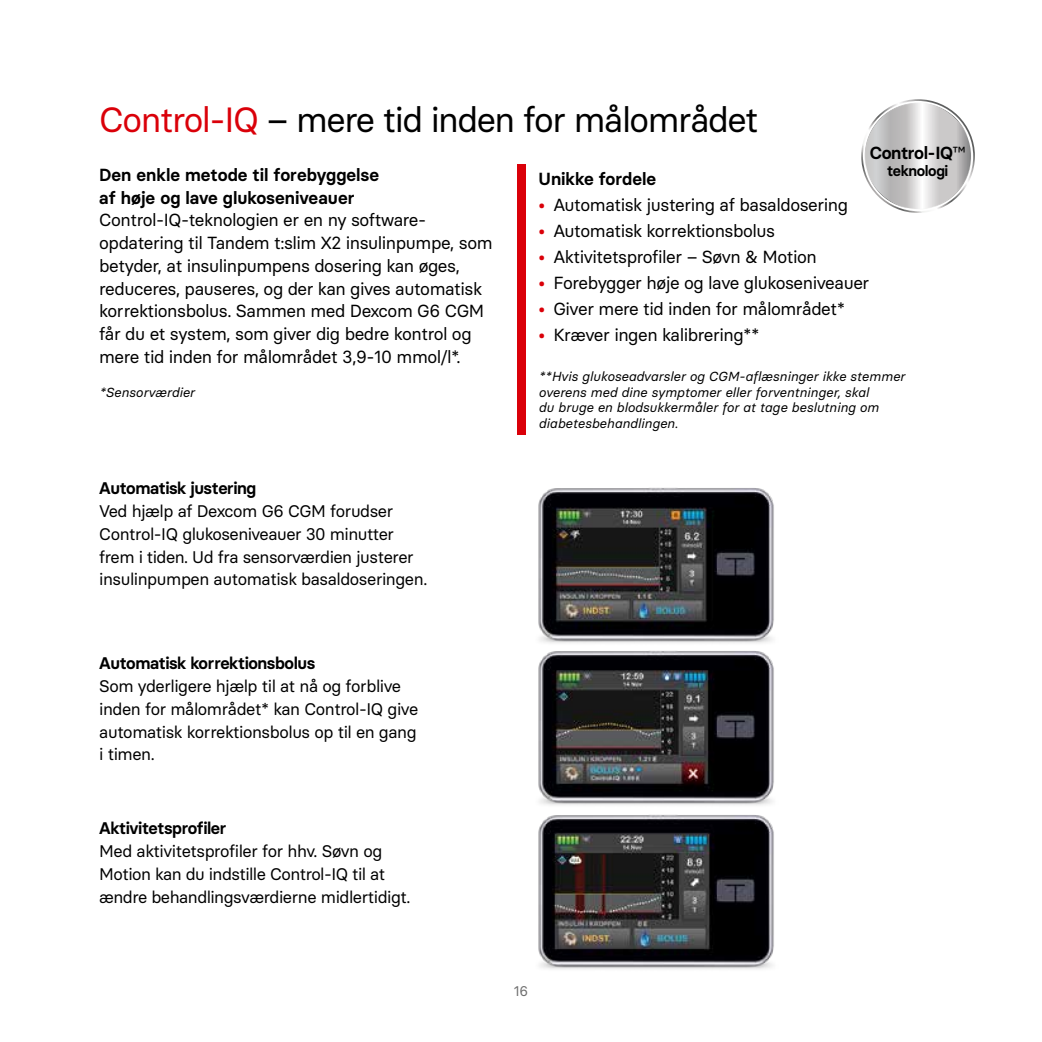
<style>
.page{position:relative;width:1042px;height:1042px;background:#fff}
.page>*{position:absolute;margin:0;border:0;box-sizing:border-box;transform-origin:0 0}
.t1{font:35px "Basier Circle";letter-spacing:-.04em;color:#000}
.t2{font:17.5px/22.8px "Basier Circle";letter-spacing:-.025em;color:#000}
.t3{font:600 17.5px/22.8px "Basier Circle";color:#000}
.t4{font:600 17.5px "Basier Circle";letter-spacing:-.025em;color:#000}
.t5{font:16.8px/22.8px "Basier Circle";letter-spacing:-.025em;color:#000}
.t6{font:600 16.8px "Basier Circle";letter-spacing:-.025em;color:#000}
.t7{font:600 14.88px "Basier Circle";letter-spacing:-.025em;color:#000}
.t8{font:14px "Basier Circle";color:#6e6e6e}
.t9{font:italic 13.12px/15.8px "Basier Circle";color:#000}
.s1{color:#da0009}
.s2{font-weight:400}
</style>
<div class="page">
<div style="left:517px;top:164px;width:8px;height:270px;background:#da0009"></div>
<img style="left:538px;top:651px;width:236px;height:154px">
<img style="left:538px;top:488px;width:236px;height:155px">
<img style="left:538px;top:814px;width:236px;height:155px">
<svg style="left:861px;top:99px;width:114px;height:114px"></svg>
<svg style="left:865px;top:103px;width:106px;height:106px;background:#cdcccc"></svg>
<h1 class="t1" style="left:99px;top:98px;width:661px"><span class="s1">Control-IQ</span> – mere tid inden for målområdet</h1>
<p class="t3" style="left:99px;top:163px;width:281px">Den enkle metode til forebyggelse af høje og lave glukoseniveauer</p>
<p class="t2" style="left:99px;top:208px;width:395px">Control-IQ-teknologien er en ny software&shy;opdatering til Tandem t:slim X2 insulinpumpe, som betyder, at insulinpumpens dosering kan øges, reduceres, pauseres, og der kan gives automatisk korrektionsbolus. Sammen med Dexcom G6 CGM får du et system, som giver dig bedre kontrol og mere tid inden for målområdet 3,9-10 mmol/l*.</p>
<p class="t9" style="left:538px;top:368px;width:368px">**Hvis glukoseadvarsler og CGM-aflæsninger ikke stemmer overens med dine symptomer eller forventninger, skal<br>du bruge en blodsukkermåler for at tage beslutning om diabetesbehandlingen.</p>
<p class="t4" style="left:870px;top:142px;width:97px">Control-IQ<span class="s2">™</span></p>
<p class="t7" style="left:887px;top:161px;width:63px">teknologi</p>
<p class="t3" style="left:538px;top:167px;width:119px">Unikke fordele</p>
<p class="t2" style="left:538px;top:193px;width:311px"><span class="s1">•</span> Automatisk justering af basaldosering</p>
<p class="t2" style="left:538px;top:219px;width:238px"><span class="s1">•</span> Automatisk korrektionsbolus</p>
<p class="t2" style="left:538px;top:245px;width:280px"><span class="s1">•</span> Aktivitetsprofiler – Søvn &amp; Motion</p>
<p class="t2" style="left:538px;top:271px;width:332px"><span class="s1">•</span> Forebygger høje og lave glukoseniveauer</p>
<p class="t2" style="left:538px;top:297px;width:308px"><span class="s1">•</span> Giver mere tid inden for målområdet*</p>
<p class="t2" style="left:538px;top:323px;width:223px"><span class="s1">•</span> Kræver ingen kalibrering**</p>
<p class="t9" style="left:99px;top:384px;width:97px">*Sensorværdier</p>
<p class="t6" style="left:99px;top:478px;width:158px">Automatisk justering</p>
<p class="t5" style="left:99px;top:500px;width:330px">Ved hjælp af Dexcom G6 CGM forudser Control-IQ glukoseniveauer 30 minutter frem i tiden. Ud fra sensorværdien justerer insulinpumpen automatisk basaldoseringen.</p>
<p class="t6" style="left:99px;top:653px;width:218px">Automatisk korrektionsbolus</p>
<p class="t5" style="left:99px;top:674px;width:320px">Som yderligere hjælp til at nå og forblive inden for målområdet* kan Control-IQ give automatisk korrektionsbolus op til en gang i timen.</p>
<p class="t6" style="left:99px;top:818px;width:129px">Aktivitetsprofiler</p>
<p class="t5" style="left:99px;top:839px;width:313px">Med aktivitetsprofiler for hhv. Søvn og<br>Motion kan du indstille Control-IQ til at ændre behandlingsværdierne midlertidigt.</p>
<p class="t8" style="left:514px;top:982px;width:16px">16</p>
</div>
